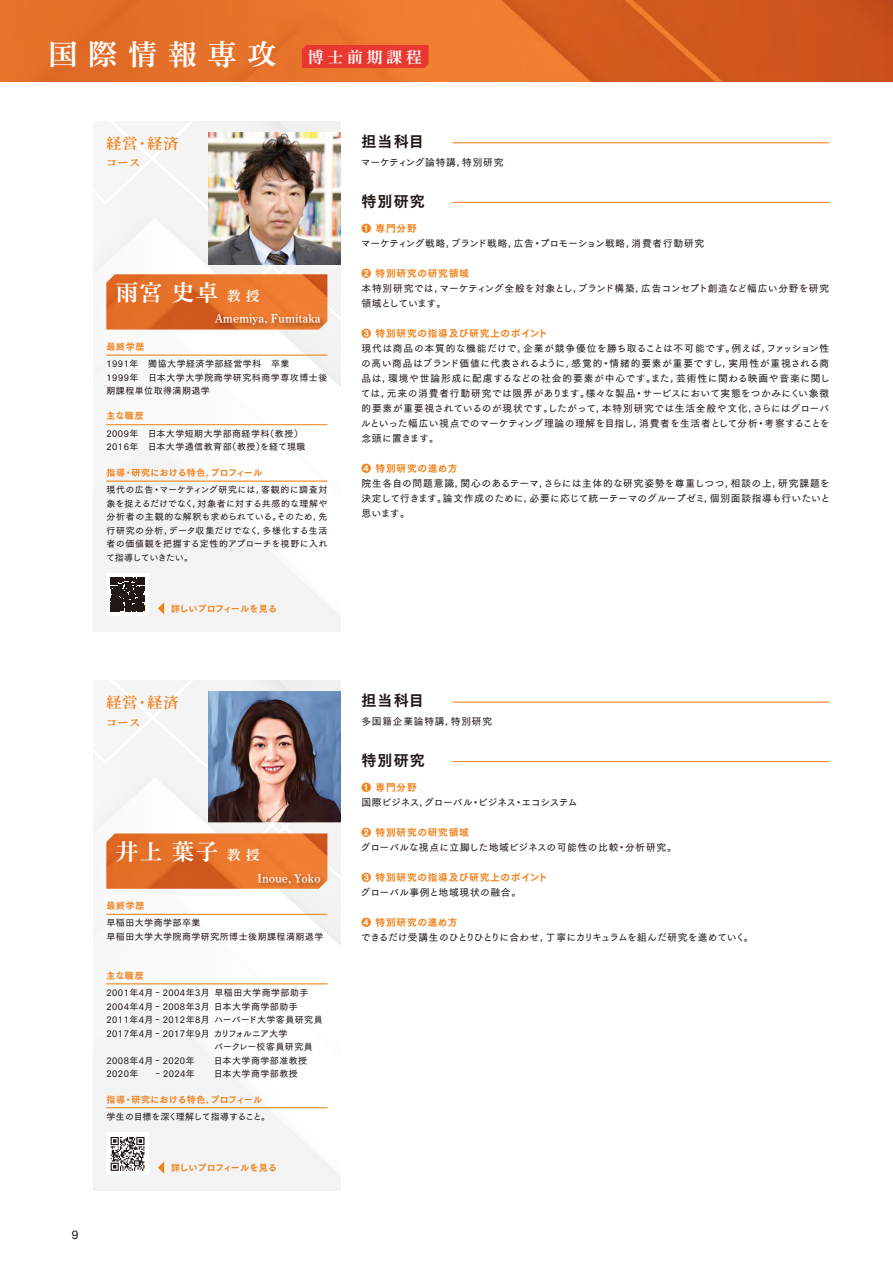
<style>
.page{position:relative;width:893px;height:1263px;background:#fff}
.page>*{position:absolute;margin:0;border:0;box-sizing:border-box;transform-origin:0 0}
.t1{font:28.5px "DNP Shuei Min Pr 6 N B";letter-spacing:.395em;color:#fff}
.t2{font:22.5px "DNP Shuei Min Pr 6 N B";letter-spacing:.075em;color:#fff}
.t3{font:15px "Tsuku Go Pro E";letter-spacing:.075em;color:#221815}
.t4{font:15px "DNP Shuei Min Pr 6 N B";letter-spacing:.075em;color:#f0831e}
.t5{font:12px "DNP Shuei Min Pr 6 N B";color:#fff}
.t6{font:12px "Helvetica Neue";color:#221815}
.t7{font:11.7px "DNP Shuei Min Pr 6 N B";letter-spacing:-.01em;color:#f0831e}
.t8{font:9.75px/15px "Tsuku Go Pro D";letter-spacing:.005em;color:#221815;text-align:justify}
.t9{font:9.75px "Tsuku Go Pro E";letter-spacing:.075em;color:#f0831e}
.t10{font:9.75px "Tsuku Go Pro D";letter-spacing:.035em;color:#221815}
.t11{font:9.75px "Tsuku Go Pro D";letter-spacing:-.025em;color:#221815}
.t12{font:9.75px "Tsuku Go Pro D";letter-spacing:.05em;color:#221815}
.t13{font:9.75px "Tsuku Go Pro D";letter-spacing:.03em;color:#221815}
.t14{font:9.75px "Tsuku Go Pro D";letter-spacing:.075em;color:#221815}
.t15{font:9px/13.5px "Tsuku Go Pro D";letter-spacing:.05em;color:#221815}
.t16{font:9px "Tsuku Go Pro E";letter-spacing:.025em;color:#f0831e}
.t17{font:9px "Tsuku Go Pro E";letter-spacing:-.005em;color:#f0831e}
.t18{font:9px "Tsuku Go Pro D";letter-spacing:-.02em;color:#221815}
.t19{font:9px "Tsuku Go Pro D";letter-spacing:.03em;color:#221815}
.s1{font-size:15.75px}
.s2{font-size:13.5px}
</style>
<div class="page">
<img style="left:0;top:0;width:893px;height:82px">
<img style="left:94px;top:121px;width:246px;height:510px">
<hr style="left:106px;top:355px;width:221px;height:1px;background:#f0831e">
<hr style="left:106px;top:481px;width:221px;height:1px;background:#f0831e">
<hr style="left:106px;top:424px;width:221px;height:1px;background:#f0831e">
<svg style="left:158px;top:602px;width:6px;height:12px"></svg>
<img style="left:106px;top:274px;width:221px;height:56px">
<img style="left:211px;top:309px;width:119px;height:27px">
<hr style="left:452px;top:142px;width:377px;height:1px;background:#f0831e">
<hr style="left:452px;top:202px;width:377px;height:1px;background:#f0831e">
<img style="left:208px;top:132px;width:132px;height:132px">
<div style="left:107px;top:574px;width:42px;height:42px;background:linear-gradient(to right,#fff,#fff)"></div>
<svg style="left:111px;top:578px;width:33px;height:33px"></svg>
<hr style="left:452px;top:702px;width:377px;height:1px;background:#f0831e">
<hr style="left:452px;top:761px;width:377px;height:1px;background:#f0831e">
<div style="left:302px;top:45px;width:127px;height:23px;background:#e8382f"></div>
<hr style="left:106px;top:914px;width:221px;height:1px;background:#f0831e">
<hr style="left:106px;top:1107px;width:221px;height:1px;background:#f0831e">
<hr style="left:106px;top:983px;width:221px;height:1px;background:#f0831e">
<svg style="left:158px;top:1161px;width:6px;height:13px"></svg>
<img style="left:106px;top:833px;width:221px;height:56px">
<img style="left:253px;top:868px;width:77px;height:27px">
<img style="left:208px;top:691px;width:132px;height:131px">
<svg style="left:111px;top:1137px;width:34px;height:34px"></svg>
<h1 class="t1" style="left:49px;top:38px;width:375px">国際情報専攻 <span class="s1">博士前期課程</span></h1>
<h3 class="t4" style="left:106px;top:135px;width:73px">経営・経済</h3>
<p class="t7" style="left:106px;top:157px;width:36px">コース</p>
<h2 class="t2" style="left:116px;top:280px;width:146px">雨宮 史卓 <span class="s2">教 授</span></h2>
<p class="t5" style="left:215px;top:312px;width:107px">Amemiya, Fumitaka</p>
<p class="t16" style="left:106px;top:338px;width:40px">最終学歴</p>
<p class="t15" style="left:106px;top:356px;width:223px">1991年　獨協大学経済学部経営学科　卒業<br>1999年　日本大学大学院商学研究科商学専攻博士後期課程単位取得満期退学</p>
<p class="t15" style="left:106px;top:426px;width:201px">2009年　日本大学短期大学部商経学科（教授）<br>2016年　日本大学通信教育部（教授）を経て現職</p>
<p class="t16" style="left:106px;top:408px;width:39px">主な職歴</p>
<p class="t16" style="left:106px;top:464px;width:157px">指導・研究における特色，プロフィール</p>
<p class="t15" style="left:106px;top:482px;width:223px;text-align:justify">現代の広告・マーケティング研究には，客観的に調査対象を捉えるだけでなく，対象者に対する共感的な理解や分析者の主観的な解釈も求められている。そのため，先行研究の分析，データ収集だけでなく，多様化する生活者の価値観を把握する定性的アプローチを視野に入れて指導していきたい。</p>
<p class="t17" style="left:171px;top:600px;width:107px">詳しいプロフィールを見る</p>
<h3 class="t4" style="left:106px;top:694px;width:73px">経営・経済</h3>
<p class="t7" style="left:106px;top:716px;width:36px">コース</p>
<p class="t6" style="left:72px;top:1226px;width:8px">9</p>
<h2 class="t2" style="left:116px;top:839px;width:146px">井上 葉子 <span class="s2">教 授</span></h2>
<p class="t5" style="left:258px;top:871px;width:65px">Inoue, Yoko</p>
<p class="t16" style="left:106px;top:897px;width:40px">最終学歴</p>
<p class="t15" style="left:106px;top:915px;width:218px">早稲田大学商学部卒業<br>早稲田大学大学院商学研究所博士後期課程満期退学</p>
<p class="t16" style="left:106px;top:967px;width:39px">主な職歴</p>
<p class="t15" style="left:106px;top:985px;width:204px">2001年4月‐2004年3月 早稲田大学商学部助手</p>
<p class="t15" style="left:106px;top:998px;width:193px">2004年4月‐2008年3月 日本大学商学部助手</p>
<p class="t15" style="left:106px;top:1012px;width:218px">2011年4月‐2012年8月 ハーバード大学客員研究員</p>
<p class="t15" style="left:106px;top:1025px;width:182px">2017年4月‐2017年9月 カリフォルニア大学</p>
<p class="t19" style="left:214px;top:1039px;width:100px">バークレー校客員研究員</p>
<p class="t15" style="left:106px;top:1052px;width:90px">2008年4月‐2020年</p>
<p class="t15" style="left:214px;top:1052px;width:95px">日本大学商学部准教授</p>
<p class="t15" style="left:106px;top:1066px;width:90px">2020年 　 ‐2024年</p>
<p class="t15" style="left:214px;top:1066px;width:85px">日本大学商学部教授</p>
<p class="t16" style="left:106px;top:1091px;width:157px">指導・研究における特色，プロフィール</p>
<p class="t18" style="left:106px;top:1109px;width:165px">学生の目標を深く理解して指導すること。</p>
<p class="t17" style="left:171px;top:1159px;width:107px">詳しいプロフィールを見る</p>
<h3 class="t3" style="left:361px;top:128px;width:64px">担当科目</h3>
<p class="t13" style="left:361px;top:154px;width:144px">マーケティング論特講，特別研究</p>
<h3 class="t3" style="left:361px;top:187px;width:65px">特別研究</h3>
<p class="t9" style="left:361px;top:219px;width:57px">❶ 専門分野</p>
<p class="t8" style="left:361px;top:235px;width:345px">マーケティング戦略，ブランド戦略，広告・プロモーション戦略，消費者行動研究</p>
<p class="t9" style="left:361px;top:264px;width:109px">❷ 特別研究の研究領域</p>
<p class="t8" style="left:361px;top:280px;width:469px">本特別研究では，マーケティング全般を対象とし，ブランド構築，広告コンセプト創造など幅広い分野を研究領域としています。</p>
<p class="t9" style="left:361px;top:324px;width:188px">❸ 特別研究の指導及び研究上のポイント</p>
<p class="t8" style="left:361px;top:340px;width:470px">現代は商品の本質的な機能だけで，企業が競争優位を勝ち取ることは不可能です。例えば，ファッション性の高い商品はブランド価値に代表されるように，感覚的・情緒的要素が重要ですし，実用性が重視される商品は，環境や世論形成に配慮するなどの社会的要素が中心です。また，芸術性に関わる映画や音楽に関しては，元来の消費者行動研究では限界があります。様々な製品・サービスにおいて実態をつかみにくい象徴的要素が重要視されているのが現状です。したがって，本特別研究では生活全般や文化，さらにはグローバルといった幅広い視点でのマーケティング理論の理解を目指し，消費者を生活者として分析・考察することを念頭に置きます。</p>
<p class="t9" style="left:361px;top:459px;width:98px">❹ 特別研究の進め方</p>
<p class="t8" style="left:361px;top:475px;width:470px">院生各自の問題意識，関心のあるテーマ，さらには主体的な研究姿勢を尊重しつつ，相談の上，研究課題を決定して行きます。論文作成のために，必要に応じて統一テーマのグループゼミ，個別面談指導も行いたいと思います。</p>
<h3 class="t3" style="left:361px;top:687px;width:64px">担当科目</h3>
<p class="t14" style="left:361px;top:713px;width:132px">多国籍企業論特講，特別研究</p>
<h3 class="t3" style="left:361px;top:747px;width:65px">特別研究</h3>
<p class="t9" style="left:361px;top:779px;width:57px">❶ 専門分野</p>
<p class="t11" style="left:361px;top:794px;width:218px">国際ビジネス，グローバル・ビジネス・エコシステム</p>
<p class="t9" style="left:361px;top:824px;width:109px">❷ 特別研究の研究領域</p>
<p class="t10" style="left:361px;top:839px;width:318px">グローバルな視点に立脚した地域ビジネスの可能性の比較・分析研究。</p>
<p class="t9" style="left:361px;top:869px;width:188px">❸ 特別研究の指導及び研究上のポイント</p>
<p class="t12" style="left:361px;top:884px;width:168px">グローバル事例と地域現状の融合。　</p>
<p class="t9" style="left:361px;top:914px;width:98px">❹ 特別研究の進め方</p>
<p class="t8" style="left:361px;top:929px;width:394px">できるだけ受講生のひとりひとりに合わせ，丁寧にカリキュラムを組んだ研究を進めていく。</p>
</div>
